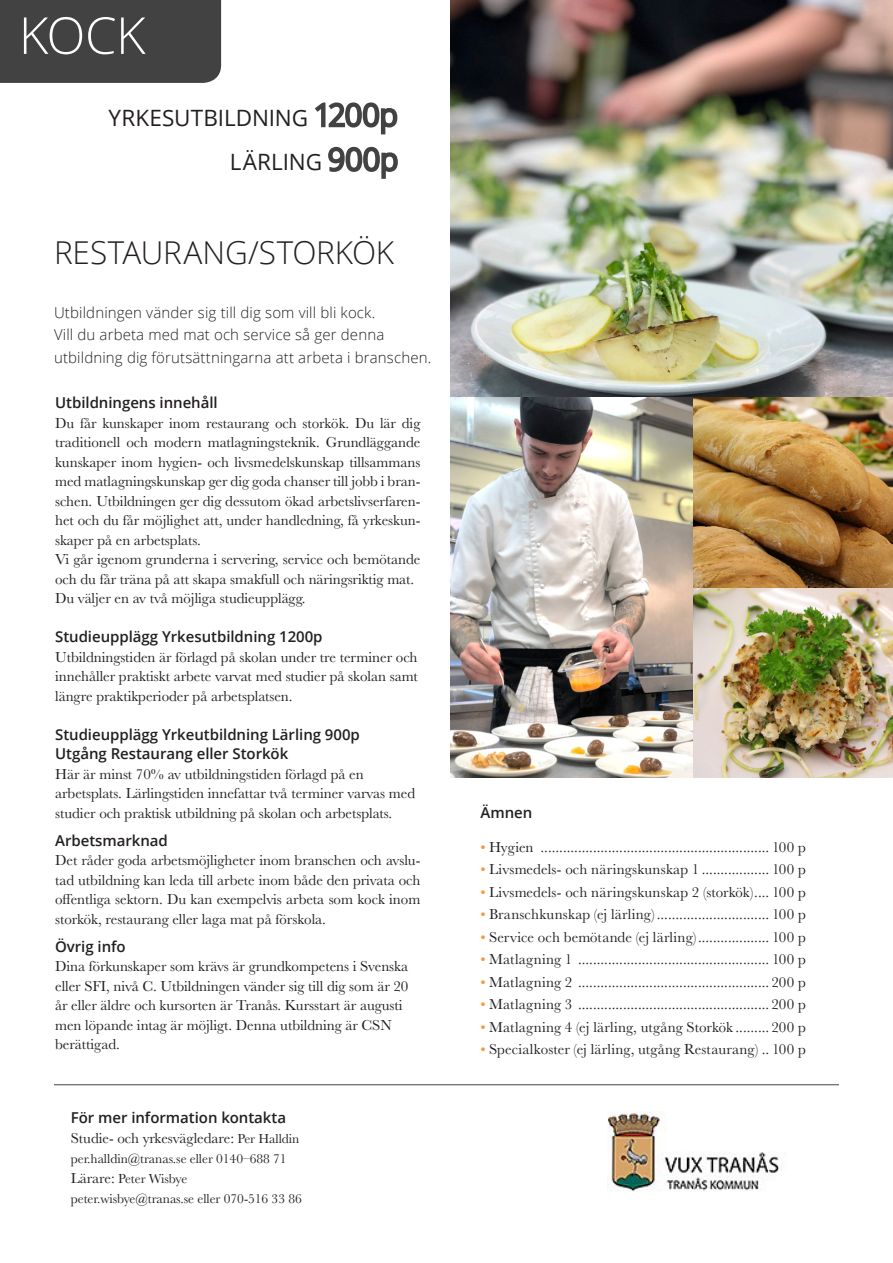
<style>
.page{position:relative;width:893px;height:1263px;background:#fff}
.page>*{position:absolute;margin:0;border:0;box-sizing:border-box;transform-origin:0 0}
.t1{font:300 51px "Open Sans";color:#fff}
.t2{font:300 31.5px "Open Sans";letter-spacing:-.01em;color:#231f20}
.t3{font:22.5px "Open Sans";color:#231f20}
.Brödtext{font:15px/19.5px "Baskerville";letter-spacing:-.005em;color:#231f20;text-align:justify}
.Brödtext-2{font:15px "Baskerville";letter-spacing:.02em;color:#231f20}
.Brödtext-3{font:15px "Baskerville";letter-spacing:.015em;color:#231f20}
.Brödtext-4{font:600 15px/20px "Open Sans";letter-spacing:-.005em;color:#231f20}
.Ingress{font:300 15px/22.5px "Open Sans";letter-spacing:.01em;color:#231f20}
.t4{font:13.5px/20px "Baskerville";letter-spacing:-.005em;color:#231f20}
.s1{font-weight:300;font-size:30px;color:#424242}
.s2{font-family:"Open Sans";font-weight:600}
.s3{font-family:"Baskerville";font-weight:400}
.s4{font-family:"Baskerville";font-weight:400;font-size:13.5px}
.s5{font-size:15px}
.s6{color:#f79837}
</style>
<div class="page">
<img style="left:451px;top:0;width:442px;height:777px">
<div style="left:0;top:0;width:221px;height:83px;background:#424242"></div>
<hr style="left:54px;top:1084px;width:785px;height:1px;background:#424242">
<img style="left:607px;top:1112px;width:175px;height:80px">
<svg style="left:315px;top:102px;width:83px;height:33px"></svg>
<svg style="left:328px;top:146px;width:70px;height:33px"></svg>
<p class="t1" style="left:19px;top:0;width:128px">KOCK</p>
<p class="t3" style="left:109px;top:102px;width:291px">YRKESUTBILDNING <span class="s1">1200p</span></p>
<p class="t3" style="left:230px;top:147px;width:170px">LÄRLING <span class="s1">900p</span></p>
<p class="t2" style="left:54px;top:231px;width:342px">RESTAURANG/STORKÖK</p>
<p class="Ingress" style="left:54px;top:301px;width:379px">Utbildningen vänder sig till dig som vill bli kock.<br>Vill du arbeta med mat och service så ger denna utbildning dig förutsättningarna att arbeta i branschen.</p>
<p class="Brödtext-4" style="left:55px;top:393px;width:164px">Utbildningens innehåll</p>
<p class="Brödtext" style="left:55px;top:413px;width:367px">Du får kunskaper inom restaurang och storkök. Du lär dig traditionell och modern matlagningsteknik. Grundläggande kunskaper inom hygien- och livsmedelskunskap tillsammans med matlagningskunskap ger dig goda chanser till jobb i bran&shy;schen. Utbildningen ger dig dessutom ökad arbetslivserfaren&shy;het och du får möjlighet att, under handledning, få yrkeskun&shy;skaper på en arbetsplats.</p>
<p class="Brödtext" style="left:55px;top:550px;width:367px">Vi går igenom grunderna i servering, service och bemötande och du får träna på att skapa smakfull och näringsriktig mat.</p>
<p class="Brödtext" style="left:55px;top:589px;width:252px">Du väljer en av två möjliga studieupplägg.</p>
<p class="Brödtext-4" style="left:55px;top:627px;width:269px">Studieupplägg Yrkesutbildning 1200p</p>
<p class="Brödtext" style="left:55px;top:647px;width:364px">Utbildningstiden är förlagd på skolan under tre terminer och innehåller praktiskt arbete varvat med studier på skolan samt längre praktikperioder på arbetsplatsen.</p>
<p class="Brödtext" style="left:55px;top:725px;width:362px;text-align:left"><span class="s2">Studieupplägg Yrkeutbildning Lärling 900p Utgång Restaurang eller Storkök<br></span>Här är minst 70% av utbildningstiden förlagd på en arbetsplats. Lärlingstiden innefattar två terminer varvas med studier och praktisk utbildning på skolan och arbetsplats.</p>
<p class="Brödtext-4" style="left:55px;top:830px;width:114px">Arbetsmarknad</p>
<p class="Brödtext" style="left:55px;top:851px;width:367px">Det råder goda arbetsmöjligheter inom branschen och avslu&shy;tad utbildning kan leda till arbete inom både den privata och offentliga sektorn. Du kan exempelvis arbeta som kock inom storkök, restaurang eller laga mat på förskola.</p>
<p class="Brödtext" style="left:55px;top:937px;width:355px;text-align:left"><span class="s2">Övrig info<br></span>Dina förkunskaper som krävs är grundkompetens i Svenska eller SFI, nivå C. Utbildningen vänder sig till dig som är 20 år eller äldre och kursorten är Tranås. Kursstart är augusti men löpande intag är möjligt. Denna utbildning är CSN berättigad.</p>
<p class="Brödtext-4" style="left:71px;top:1107px;width:230px">För mer information kontakta<br><span class="s3">Studie- och yrkesvägledare:</span> <span class="s4">Per Halldin</span></p>
<p class="t4" style="left:71px;top:1149px;width:217px">per.halldin@tranas.se eller 0140–688 71</p>
<p class="t4" style="left:71px;top:1169px;width:232px"><span class="s5">Lärare:</span> Peter Wisbye peter.wisbye@tranas.se eller 070-516 33 86</p>
<p class="Brödtext-4" style="left:480px;top:802px;width:53px">Ämnen</p>
<p class="Brödtext" style="left:480px;top:837px;width:327px"><span class="s6">•</span> Hygien ............................................................. 100 p</p>
<p class="Brödtext-3" style="left:480px;top:860px;width:327px"><span class="s6">•</span> Livsmedels- och näringskunskap 1 .................. 100 p</p>
<p class="Brödtext" style="left:480px;top:882px;width:327px"><span class="s6">•</span> Livsmedels- och näringskunskap 2 (storkök).... 100 p</p>
<p class="Brödtext-3" style="left:480px;top:905px;width:327px"><span class="s6">•</span> Branschkunskap (ej lärling) .............................. 100 p</p>
<p class="Brödtext" style="left:480px;top:927px;width:327px"><span class="s6">•</span> Service och bemötande (ej lärling)................... 100 p</p>
<p class="Brödtext-2" style="left:480px;top:950px;width:327px"><span class="s6">•</span> Matlagning 1 ................................................... 100 p</p>
<p class="Brödtext-2" style="left:480px;top:972px;width:327px"><span class="s6">•</span> Matlagning 2 ................................................... 200 p</p>
<p class="Brödtext-2" style="left:480px;top:995px;width:327px"><span class="s6">•</span> Matlagning 3 ................................................... 200 p</p>
<p class="Brödtext-3" style="left:480px;top:1017px;width:327px"><span class="s6">•</span> Matlagning 4 (ej lärling, utgång Storkök ......... 200 p</p>
<p class="Brödtext" style="left:480px;top:1040px;width:327px"><span class="s6">•</span> Specialkoster (ej lärling, utgång Restaurang) .. 100 p</p>
</div>
